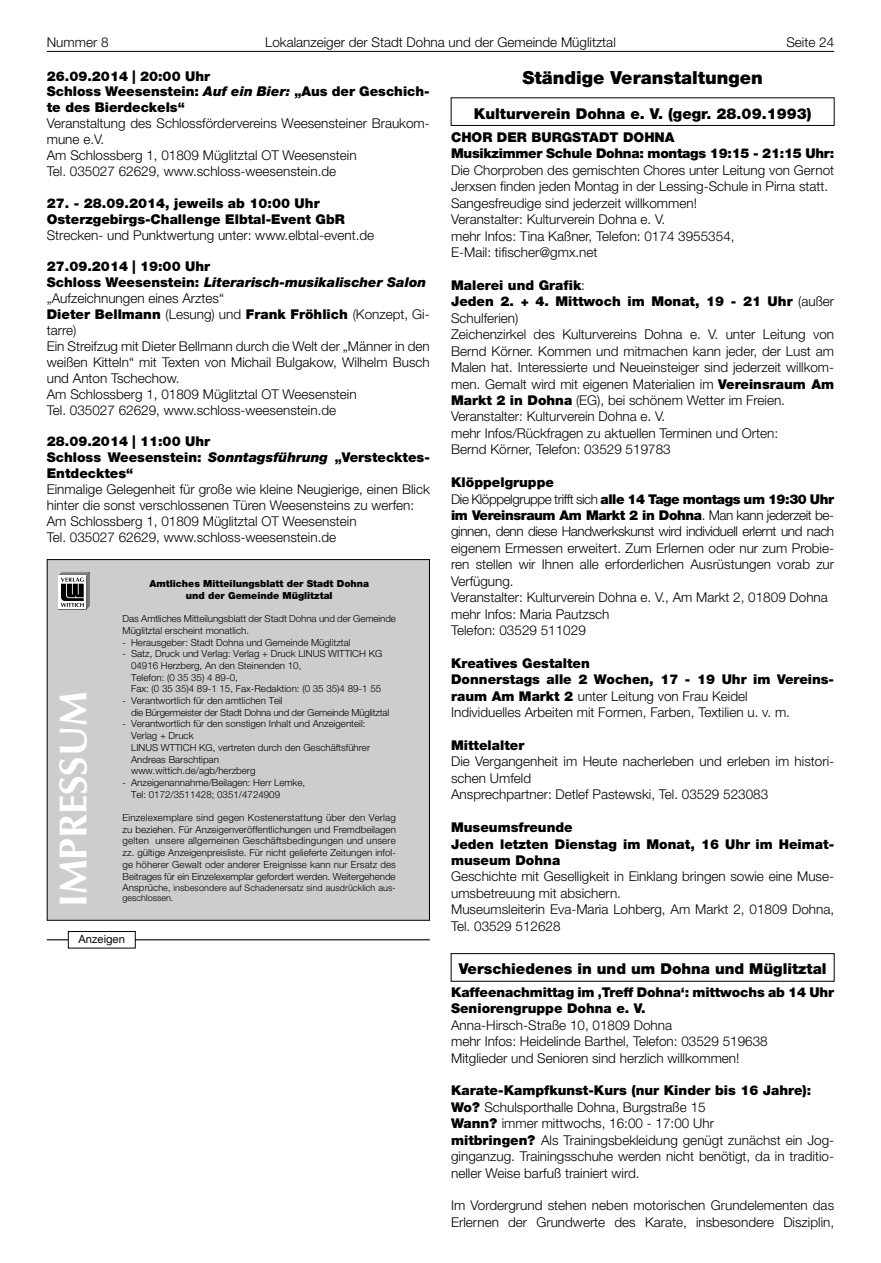
<style>
.page{position:relative;width:881px;height:1263px;background:#fff}
.page>*{position:absolute;margin:0;border:0;box-sizing:border-box;transform-origin:0 0}
.t1{font:700 39px "Optima LT";letter-spacing:-.005em;color:#fff}
.t2{font:900 18px "Helvetica Neue LT";color:#000}
.t3{font:900 15px "Helvetica Neue LT";color:#000}
.t4{font:300 13.5px/16.5px "Helvetica Neue LT";color:#000}
.t5{font:900 13.5px/15.9px "Helvetica Neue LT";color:#000}
.t6{font:900 13.5px/16.5px "Helvetica Neue LT";letter-spacing:-.02em;color:#000}
.t7{font:11.25px "Helvetica Neue LT";color:#000}
.t8{font:300 9.75px/11.7px "Helvetica Neue LT";color:#000}
.t9{font:300 9.75px/11.7px "Helvetica Neue LT";letter-spacing:-.02em;color:#000}
.t10{font:900 9.75px/11.7px "Helvetica Neue LT";color:#000;text-align:center}
.t11{font:300 9px "Helvetica Neue LT";letter-spacing:.01em;color:#000}
.s1{font-style:italic}
.s2{font-weight:900}
.s3{font-weight:900;font-style:italic}
.s4{font-size:9.75px}
</style>
<div class="page">
<hr style="left:47px;top:51px;width:786px;height:1px;background:#000">
<div style="left:47px;top:559px;width:382px;height:362px;background:#cecdcd;border:1px solid #000"></div>
<svg style="left:58px;top:572px;width:32px;height:37px"></svg>
<hr style="left:47px;top:939px;width:382px;height:1px;background:#000">
<div style="left:68px;top:931px;width:67px;height:17px;background:#fff"></div>
<div style="left:68px;top:931px;width:67px;height:17px;border:1px solid #000"></div>
<div style="left:450px;top:97px;width:384px;height:29px;border:1px solid #000"></div>
<div style="left:450px;top:953px;width:384px;height:29px;border:1px solid #000"></div>
<p class="t4" style="left:47px;top:33px;width:63px">Nummer 8</p>
<p class="t4" style="left:265px;top:33px;width:352px">Lokalanzeiger der Stadt Dohna und der Gemeinde Müglitztal</p>
<p class="t4" style="left:786px;top:33px;width:49px">Seite 24</p>
<p class="t5" style="left:47px;top:68px;width:384px">26.09.2014 | 20:00 Uhr<br>Schloss Weesenstein: <span class="s1">Auf ein Bier:</span> „Aus der Geschich&shy;te des Bierdeckels“</p>
<p class="t4" style="left:47px;top:115px;width:384px;line-height:15.9px">Veranstaltung des Schlossfördervereins Weesensteiner Braukom&shy;mune e.V.<br>Am Schlossberg 1, 01809 Müglitztal OT Weesenstein<br>Tel. 035027 62629, www.schloss-weesenstein.de</p>
<p class="t5" style="left:47px;top:195px;width:299px">27. - 28.09.2014, jeweils ab 10:00 Uhr<br>Osterzgebirgs-Challenge Elbtal-Event GbR</p>
<p class="t4" style="left:47px;top:226px;width:329px">Strecken- und Punktwertung unter: www.elbtal-event.de</p>
<p class="t4" style="left:47px;top:258px;width:384px;line-height:15.9px"><span class="s2">27.09.2014 | 19:00 Uhr<br>Schloss Weesenstein:</span> <span class="s3">Literarisch-musikalischer Salon </span>„Aufzeichnungen eines Arztes“<br><span class="s2">Dieter Bellmann</span> (Lesung) und <span class="s2">Frank Fröhlich</span> (Konzept, Gi&shy;tarre)<br>Ein Streifzug mit Dieter Bellmann durch die Welt der „Männer in den weißen Kitteln“ mit Texten von Michail Bulgakow, Wilhelm Busch und Anton Tschechow.<br>Am Schlossberg 1, 01809 Müglitztal OT Weesenstein<br>Tel. 035027 62629, www.schloss-weesenstein.de</p>
<p class="t5" style="left:47px;top:433px;width:384px">28.09.2014 | 11:00 Uhr<br>Schloss Weesenstein: <span class="s1">Sonntagsführung</span> „Verstecktes-<br>Entdecktes“</p>
<p class="t4" style="left:47px;top:481px;width:384px;line-height:15.9px">Einmalige Gelegenheit für große wie kleine Neugierige, einen Blick hinter die sonst verschlossenen Türen Weesensteins zu werfen:<br>Am Schlossberg 1, 01809 Müglitztal OT Weesenstein<br>Tel. 035027 62629, www.schloss-weesenstein.de</p>
<h2 class="t2" style="left:522px;top:67px;width:242px">Ständige Veranstaltungen</h2>
<p class="t3" style="left:473px;top:105px;width:339px">Kulturverein Dohna e. V. (gegr. 28.09.1993)</p>
<p class="t6" style="left:451px;top:129px;width:384px">CHOR DER BURGSTADT DOHNA<br>Musikzimmer Schule Dohna: montags 19:15 - 21:15 Uhr:</p>
<p class="t4" style="left:451px;top:162px;width:384px">Die Chorproben des gemischten Chores unter Leitung von Gernot Jerxsen finden jeden Montag in der Lessing-Schule in Pirna statt.<br>Sangesfreudige sind jederzeit willkommen!<br>Veranstalter: Kulturverein Dohna e. V.<br>mehr Infos: Tina Kaßner, Telefon: 0174 3955354,<br>E-Mail: tifischer@gmx.net</p>
<p class="t4" style="left:451px;top:277px;width:384px"><span class="s2">Malerei und Grafik</span>:<br><span class="s2">Jeden 2. + 4. Mittwoch im Monat, 19 - 21 Uhr</span> (außer Schulferien)<br>Zeichenzirkel des Kulturvereins Dohna e. V. unter Leitung von Bernd Körner. Kommen und mitmachen kann jeder, der Lust am Malen hat. Interessierte und Neueinsteiger sind jederzeit willkom&shy;men. Gemalt wird mit eigenen Materialien im <span class="s2">Vereinsraum Am Markt 2 in Dohna</span> (EG), bei schönem Wetter im Freien.<br>Veranstalter: Kulturverein Dohna e. V.<br>mehr Infos/Rückfragen zu aktuellen Terminen und Orten:<br>Bernd Körner, Telefon: 03529 519783</p>
<p class="t4" style="left:451px;top:474px;width:384px"><span class="s2">Klöppelgruppe<br></span>Die Klöppelgruppe trifft sich <span class="s2">alle 14 Tage montags um 19:30 Uhr im Vereinsraum Am Markt 2 in Dohna</span>. Man kann jederzeit be&shy;ginnen, denn diese Handwerkskunst wird individuell erlernt und nach eigenem Ermessen erweitert. Zum Erlernen oder nur zum Probie&shy;ren stellen wir Ihnen alle erforderlichen Ausrüstungen vorab zur Verfügung.<br>Veranstalter: Kulturverein Dohna e. V., Am Markt 2, 01809 Dohna mehr Infos: Maria Pautzsch<br>Telefon: 03529 511029</p>
<p class="t4" style="left:451px;top:654px;width:384px"><span class="s2">Kreatives Gestalten<br>Donnerstags alle 2 Wochen, 17 - 19 Uhr im Vereins&shy;raum Am Markt 2</span> unter Leitung von Frau Keidel<br>Individuelles Arbeiten mit Formen, Farben, Textilien u. v. m.</p>
<p class="t5" style="left:451px;top:737px;width:75px">Mittelalter</p>
<p class="t4" style="left:451px;top:753px;width:384px">Die Vergangenheit im Heute nacherleben und erleben im histori&shy;schen Umfeld<br>Ansprechpartner: Detlef Pastewski, Tel. 03529 523083</p>
<p class="t5" style="left:451px;top:819px;width:384px;line-height:16.5px">Museumsfreunde<br>Jeden letzten Dienstag im Monat, 16 Uhr im Heimat&shy;museum Dohna</p>
<p class="t4" style="left:451px;top:868px;width:384px">Geschichte mit Geselligkeit in Einklang bringen sowie eine Muse&shy;umsbetreuung mit absichern.<br>Museumsleiterin Eva-Maria Lohberg, Am Markt 2, 01809 Dohna, Tel. 03529 512628</p>
<p class="t3" style="left:458px;top:960px;width:369px">Verschiedenes in und um Dohna und Müglitztal</p>
<p class="t5" style="left:451px;top:984px;width:384px;line-height:16.5px">Kaffeenachmittag im ‚Treff Dohna‘: mittwochs ab 14 Uhr<br>Seniorengruppe Dohna e. V.</p>
<p class="t4" style="left:451px;top:1016px;width:318px">Anna-Hirsch-Straße 10, 01809 Dohna<br>mehr Infos: Heidelinde Barthel, Telefon: 03529 519638<br>Mitglieder und Senioren sind herzlich willkommen!</p>
<p class="t4" style="left:451px;top:1082px;width:384px"><span class="s2">Karate-Kampfkunst-Kurs (nur Kinder bis 16 Jahre):<br>Wo?</span> Schulsporthalle Dohna, Burgstraße 15<br><span class="s2">Wann?</span> immer mittwochs, 16:00 - 17:00 Uhr<br><span class="s2">mitbringen?</span> Als Trainingsbekleidung genügt zunächst ein Jog&shy;ginganzug. Trainingsschuhe werden nicht benötigt, da in traditio&shy;neller Weise barfuß trainiert wird.</p>
<p class="t4" style="left:451px;top:1197px;width:384px">Im Vordergrund stehen neben motorischen Grundelementen das<br>Erlernen der Grundwerte des Karate, insbesondere Disziplin,</p>
<p class="t10" style="left:149px;top:578px;width:221px">Amtliches Mitteilungsblatt der Stadt Dohna und der Gemeinde Müglitztal</p>
<p class="t8" style="left:122px;top:613px;width:275px">Das Amtliches Mitteilungsblatt der Stadt Dohna und der Gemeinde<br>Müglitztal erscheint monatlich.</p>
<p class="t8" style="left:122px;top:636px;width:229px">- Herausgeber: Stadt Dohna und Gemeinde Müglitztal</p>
<p class="t8" style="left:131px;top:648px;width:252px;text-indent:-9px">- Satz, Druck und Verlag: Verlag + Druck LINUS WITTICH KG 04916 Herzberg, An den Steinenden 10,<br>Telefon: (0 35 35) 4 89-0,<br>Fax: (0 35 35)4 89-1 15, Fax-Redaktion: (0 35 35)4 89-1 55</p>
<p class="t9" style="left:131px;top:694px;width:259px;text-indent:-9px">- Verantwortlich für den amtlichen Teil<br>die Bürgermeister der Stadt Dohna und der Gemeinde Müglitztal</p>
<p class="t8" style="left:131px;top:718px;width:240px;text-indent:-9px">- Verantwortlich für den sonstigen Inhalt und Anzeigenteil:<br>Verlag + Druck<br>LINUS WTTICH KG, vertreten durch den Geschäftsführer Andreas Barschtipan<br>www.wittich.de/agb/herzberg</p>
<p class="t8" style="left:131px;top:776px;width:175px;text-indent:-9px">- Anzeigenannahme/Beilagen: Herr Lemke,<br>Tel: 0172/3511428; 0351/4724909</p>
<p class="t8" style="left:122px;top:811px;width:275px;text-align:justify">Einzelexemplare sind gegen Kostenerstattung über den Verlag zu beziehen. Für Anzeigenveröffentlichungen und Fremdbeilagen gelten unsere allgemeinen Geschäftsbedingungen und unsere zz. gültige Anzeigenpreisliste. Für nicht gelieferte Zeitungen infol&shy;ge höherer Gewalt oder anderer Ereignisse kann nur Ersatz des Beitrages für ein Einzelexemplar gefordert werden. Weitergehende</p>
<p class="t11" style="left:122px;top:882px;width:274px"><span class="s4">Ansprüc</span>he, insbesondere auf Schadenersatz sind ausdrücklich aus-</p>
<h1 class="t1" style="left:51px;top:907px;width:217px;rotate:-90deg">IMPRESSUM</h1>
<p class="t11" style="left:122px;top:892px;width:52px">geschlossen.</p>
<p class="t7" style="left:79px;top:933px;width:48px">Anzeigen</p>
</div>
